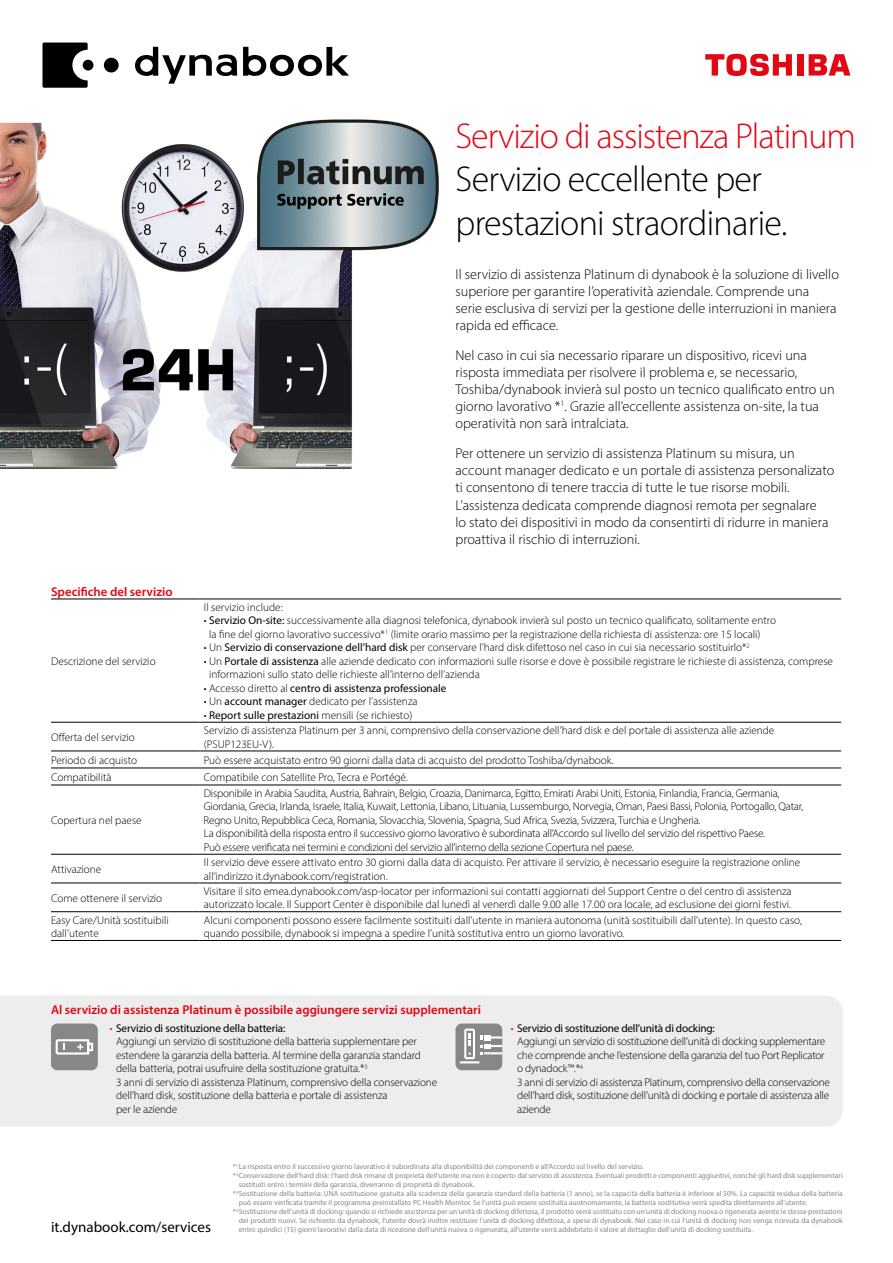
<style>
.page{position:relative;width:893px;height:1263px;background:#fff}
.page>*{position:absolute;margin:0;border:0;box-sizing:border-box;transform-origin:0 0}
.t1{font:300 36px/43.2px "Myriad Pro";letter-spacing:-.02em;color:#000}
.t2{font:300 36px "Myriad Pro";letter-spacing:-.03em;color:#e30613}
.t3{font:15px "Myriad Pro";color:#000}
.t4{font:300 14.25px/17.1px "Myriad Pro";color:#000}
.t5{font:600 12.75px "Myriad Pro";color:#e30613}
.t6{font:300 11.25px/13.5px "Myriad Pro";color:#000}
.t7{font:300 11.25px/13.5px "Myriad Pro";letter-spacing:-.02em;color:#000}
.t8{font:11.25px "Myriad Pro";color:#000}
.t9{font:7.5px "Myriad Pro";color:#878787}
.s1{font-weight:400}
.s2{font-weight:300}
.s3{color:#e30613}
</style>
<div class="page">
<hr style="left:51px;top:768px;width:149px;height:1px;background:#000">
<hr style="left:200px;top:768px;width:641px;height:1px;background:#000">
<hr style="left:51px;top:785px;width:149px;height:1px;background:#000">
<hr style="left:200px;top:785px;width:641px;height:1px;background:#000">
<hr style="left:51px;top:854px;width:149px;height:1px;background:#000">
<hr style="left:200px;top:854px;width:641px;height:1px;background:#000">
<hr style="left:51px;top:883px;width:149px;height:1px;background:#000">
<hr style="left:200px;top:883px;width:641px;height:1px;background:#000">
<hr style="left:51px;top:722px;width:149px;height:1px;background:#000">
<hr style="left:200px;top:722px;width:641px;height:1px;background:#000">
<hr style="left:51px;top:751px;width:149px;height:1px;background:#000">
<hr style="left:200px;top:751px;width:641px;height:1px;background:#000">
<hr style="left:51px;top:911px;width:149px;height:1px;background:#000">
<hr style="left:200px;top:911px;width:641px;height:1px;background:#000">
<hr style="left:51px;top:940px;width:149px;height:1px;background:#000">
<hr style="left:200px;top:940px;width:641px;height:1px;background:#000">
<hr style="left:51px;top:599px;width:149px;height:1px;background:#000">
<hr style="left:200px;top:599px;width:641px;height:1px;background:#000">
<div style="left:0;top:996px;width:843px;height:130px;background:#ededed"></div>
<div style="left:51px;top:1023px;width:47px;height:47px;background:#878787;border-radius:6px"></div>
<svg style="left:55px;top:1039px;width:39px;height:16px"></svg>
<div style="left:455px;top:1023px;width:47px;height:47px;background:#878787;border-radius:6px"></div>
<svg style="left:459px;top:1027px;width:43px;height:37px"></svg>
<img style="left:0;top:119px;width:439px;height:350px">
<div style="left:797px;top:54px;width:6px;height:22px;background:#e30613"></div>
<svg style="left:809px;top:54px;width:41px;height:22px"></svg>
<svg style="left:705px;top:54px;width:87px;height:22px"></svg>
<svg style="left:42px;top:43px;width:46px;height:45px"></svg>
<div style="left:83px;top:60px;width:10px;height:11px;background:#000;border-radius:50%"></div>
<div style="left:104px;top:58px;width:15px;height:14px;background:#000;border-radius:50%"></div>
<svg style="left:243px;top:47px;width:106px;height:29px"></svg>
<svg style="left:135px;top:47px;width:102px;height:37px"></svg>
<p class="t5" style="left:51px;top:583px;width:123px">Specifiche del servizio</p>
<p class="t6" style="left:51px;top:654px;width:106px">Descrizione del servizio</p>
<h1 class="t2" style="left:455px;top:115px;width:402px">Servizio di assistenza Platinum</h1>
<h1 class="t1" style="left:455px;top:157px;width:333px">Servizio eccellente per prestazioni straordinarie.</h1>
<p class="t4" style="left:455px;top:265px;width:385px">Il servizio di assistenza Platinum di dynabook è la soluzione di livello superiore per garantire l’operatività aziendale. Comprende una serie esclusiva di servizi per la gestione delle interruzioni in maniera rapida ed efficace.</p>
<p class="t4" style="left:455px;top:346px;width:381px">Nel caso in cui sia necessario riparare un dispositivo, ricevi una risposta immediata per risolvere il problema e, se necessario, Toshiba/dynabook invierà sul posto un tecnico qualificato entro un giorno lavorativo *<sup>1</sup>. Grazie all’eccellente assistenza on-site, la tua operatività non sarà intralciata.</p>
<p class="t4" style="left:455px;top:445px;width:380px">Per ottenere un servizio di assistenza Platinum su misura, un account manager dedicato e un portale di assistenza personalizato ti consentono di tenere traccia di tutte le tue risorse mobili.<br>L’assistenza dedicata comprende diagnosi remota per segnalare<br>lo stato dei dispositivi in modo da consentirti di ridurre in maniera proattiva il rischio di interruzioni.</p>
<p class="t6" style="left:204px;top:600px;width:80px">Il servizio include:</p>
<p class="t6" style="left:209px;top:614px;width:568px;text-indent:-5px">• <span class="s1">Servizio On-site:</span> successivamente alla diagnosi telefonica, dynabook invierà sul posto un tecnico qualificato, solitamente entro la fine del giorno lavorativo successivo*<sup>1</sup> (limite orario massimo per la registrazione della richiesta di assistenza: ore 15 locali)</p>
<p class="t6" style="left:204px;top:641px;width:547px">• Un <span class="s1">Servizio di conservazione dell’hard disk</span> per conservare l’hard disk difettoso nel caso in cui sia necessario sostituirlo*<sup>2</sup></p>
<p class="t6" style="left:209px;top:654px;width:625px;text-indent:-5px">• Un <span class="s1">Portale di assistenza</span> alle aziende dedicato con informazioni sulle risorse e dove è possibile registrare le richieste di assistenza, comprese informazioni sullo stato delle richieste all’interno dell’azienda</p>
<p class="t8" style="left:204px;top:681px;width:244px"><span class="s2">• Accesso diretto al</span> centro di assistenza professionale</p>
<p class="t6" style="left:204px;top:695px;width:215px">• Un <span class="s1">account manager</span> dedicato per l’assistenza</p>
<p class="t8" style="left:204px;top:708px;width:210px"><span class="s2">•</span> Report sulle prestazioni <span class="s2">mensili (se richiesto)</span></p>
<p class="t6" style="left:51px;top:730px;width:85px">Offerta del servizio</p>
<p class="t6" style="left:204px;top:723px;width:572px">Servizio di assistenza Platinum per 3 anni, comprensivo della conservazione dell’hard disk e del portale di assistenza alle aziende (PSUP123EU-V).</p>
<p class="t6" style="left:51px;top:753px;width:88px">Periodo di acquisto</p>
<p class="t6" style="left:204px;top:753px;width:411px">Può essere acquistato entro 90 giorni dalla data di acquisto del prodotto Toshiba/dynabook.</p>
<p class="t6" style="left:51px;top:770px;width:62px">Compatibilità</p>
<p class="t6" style="left:204px;top:770px;width:206px">Compatibile con Satellite Pro, Tecra e Portégé.</p>
<p class="t6" style="left:51px;top:813px;width:92px">Copertura nel paese</p>
<p class="t7" style="left:204px;top:786px;width:601px">Disponibile in Arabia Saudita, Austria, Bahrain, Belgio, Croazia, Danimarca, Egitto, Emirati Arabi Uniti, Estonia, Finlandia, Francia, Germania, Giordania, Grecia, Irlanda, Israele, Italia, Kuwait, Lettonia, Libano, Lituania, Lussemburgo, Norvegia, Oman, Paesi Bassi, Polonia, Portogallo, Qatar, Regno Unito, Repubblica Ceca, Romania, Slovacchia, Slovenia, Spagna, Sud Africa, Svezia, Svizzera, Turchia e Ungheria.<br>La disponibilità della risposta entro il successivo giorno lavorativo è subordinata all’Accordo sul livello del servizio del rispettivo Paese.<br>Può essere verificata nei termini e condizioni del servizio all’interno della sezione Copertura nel paese.</p>
<p class="t6" style="left:51px;top:862px;width:52px">Attivazione</p>
<p class="t6" style="left:204px;top:855px;width:598px">Il servizio deve essere attivato entro 30 giorni dalla data di acquisto. Per attivare il servizio, è necessario eseguire la registrazione online all’indirizzo it.dynabook.com/registration.</p>
<p class="t6" style="left:51px;top:891px;width:113px">Come ottenere il servizio</p>
<p class="t6" style="left:204px;top:884px;width:589px">Visitare il sito emea.dynabook.com/asp-locator per informazioni sui contatti aggiornati del Support Centre o del centro di assistenza autorizzato locale. Il Support Center è disponibile dal lunedì al venerdì dalle 9.00 alle 17.00 ora locale, ad esclusione dei giorni festivi.</p>
<p class="t6" style="left:51px;top:913px;width:119px">Easy Care/Unità sostituibili dall’utente</p>
<p class="t6" style="left:204px;top:913px;width:600px">Alcuni componenti possono essere facilmente sostituiti dall’utente in maniera autonoma (unità sostituibili dall’utente). In questo caso, quando possibile, dynabook si impegna a spedire l’unità sostitutiva entro un giorno lavorativo.</p>
<p class="t5" style="left:51px;top:1001px;width:432px">Al servizio di assistenza Platinum è possibile aggiungere servizi supplementari</p>
<p class="t6" style="left:116px;top:1021px;width:323px;text-indent:-6px"><span class="s3">•</span> <span class="s1">Servizio di sostituzione della batteria:<br></span>Aggiungi un servizio di sostituzione della batteria supplementare per estendere la garanzia della batteria. Al termine della garanzia standard della batteria, potrai usufruire della sostituzione gratuita.*<sup>3<br></sup>3 anni di servizio di assistenza Platinum, comprensivo della conservazione dell’hard disk, sostituzione della batteria e portale di assistenza<br>per le aziende</p>
<p class="t7" style="left:517px;top:1021px;width:314px;text-indent:-6px"><span class="s3">•</span> <span class="s1">Servizio di sostituzione dell’unità di docking:<br></span>Aggiungi un servizio di sostituzione dell’unità di docking supplementare che comprende anche l’estensione della garanzia del tuo Port Replicator o dynadock™.*<sup>4<br></sup>3 anni di servizio di assistenza Platinum, comprensivo della conservazione dell’hard disk, sostituzione dell’unità di docking e portale di assistenza alle aziende</p>
<h2 class="t3" style="left:51px;top:1218px;width:161px">it.dynabook.com/services</h2>
<p class="t9" style="left:233px;top:1162px;width:412px">*<sup>1</sup> La risposta entro il successivo giorno lavorativo è subordinata alla disponibilità dei componenti e all’Accordo sul livello del servizio.</p>
<p class="t9" style="left:233px;top:1171px;width:611px">*<sup>2</sup>Conservazione dell’hard disk: l‘hard disk rimane di proprietà dell‘utente ma non è coperto dal servizio di assistenza. Eventuali prodotti e componenti aggiuntivi, nonché gli hard disk supplementari</p>
<p class="t9" style="left:239px;top:1180px;width:237px">sostituiti entro i termini della garanzia, diverranno di proprietà di dynabook.</p>
<p class="t9" style="left:233px;top:1189px;width:611px">*<sup>3</sup> Sostituzione della batteria: UNA sostituzione gratuita alla scadenza della garanzia standard della batteria (1 anno), se la capacità della batteria è inferiore al 50%. La capacità residua della batteria</p>
<p class="t9" style="left:239px;top:1198px;width:570px">può essere verificata tramite il programma preinstallato PC Health Monitor. Se l’unità può essere sostituita auotnomamente, la batteria sostitutiva verrà spedita direttamente all’utente.</p>
<p class="t9" style="left:233px;top:1207px;width:611px">*<sup>4</sup> Sostituzione dell’unità di docking: quando si richiede assistenza per un‘unità di docking difettosa, il prodotto verrà sostituito con un‘unità di docking nuova o rigenerata avente le stesse prestazioni</p>
<p class="t9" style="left:239px;top:1216px;width:605px">dei prodotti nuovi. Se richiesto da dynabook, l‘utente dovrà inoltre restituire l‘unità di docking difettosa, a spese di dynabook. Nel caso in cui l‘unità di docking non venga ricevuta da dynabook</p>
<p class="t9" style="left:239px;top:1225px;width:516px">entro quindici (15) giorni lavorativi dalla data di ricezione dell‘unità nuova o rigenerata, all‘utente verrà addebitato il valore al dettaglio dell‘unità di docking sostituita.</p>
</div>
